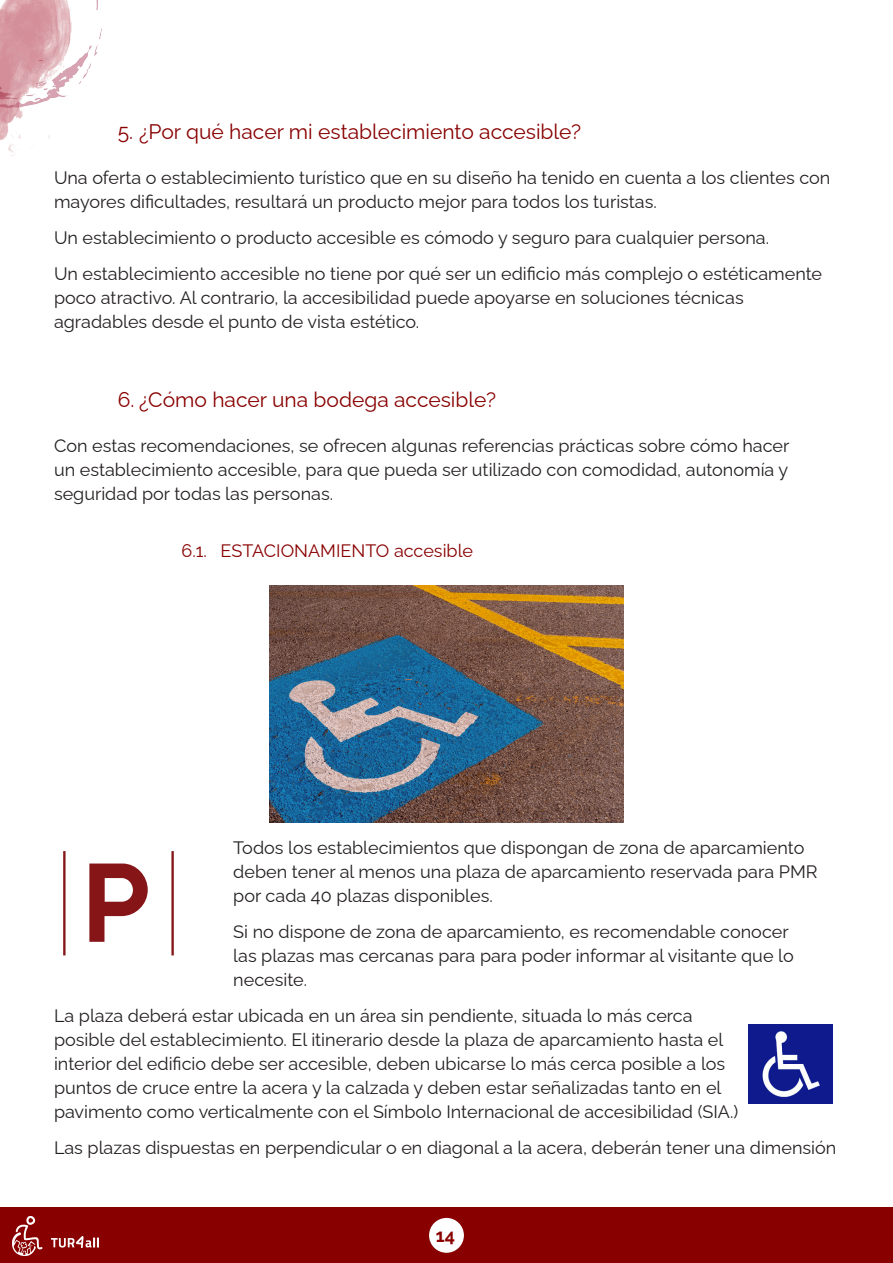
<style>
.page{position:relative;width:893px;height:1263px;background:#fff}
.page>*{position:absolute;margin:0;border:0;box-sizing:border-box;transform-origin:0 0}
.t1{font:21px "Raleway";color:#890000}
.t2{font:18px/24px "Raleway";color:#231f20}
.t3{font:18px "Raleway";color:#890000}
.t4{font:700 18px "Raleway";color:#890000}
</style>
<div class="page">
<img style="left:71px;top:0;width:31px;height:84px">
<div style="left:0;top:1208px;width:893px;height:55px;background:#890000"></div>
<img style="left:12px;top:1216px;width:87px;height:39px">
<div style="left:429px;top:1218px;width:35px;height:35px;background:#fff;border-radius:50%"></div>
<img style="left:0;top:0;width:71px;height:156px">
<img style="left:269px;top:586px;width:355px;height:236px">
<img style="left:749px;top:1024px;width:84px;height:79px">
<hr style="left:171px;top:851px;width:3px;height:104px;background:#851517">
<hr style="left:63px;top:851px;width:3px;height:104px;background:#851517">
<svg style="left:89px;top:863px;width:59px;height:79px"></svg>
<h1 class="t1" style="left:118px;top:115px;width:465px">5. ¿Por qué hacer mi establecimiento accesible?</h1>
<p class="t2" style="left:54px;top:164px;width:778px">Una oferta o establecimiento turístico que en su diseño ha tenido en cuenta a los clientes con mayores dificultades, resultará un producto mejor para todos los turistas.</p>
<p class="t2" style="left:54px;top:224px;width:717px">Un establecimiento o producto accesible es cómodo y seguro para cualquier persona.</p>
<p class="t2" style="left:54px;top:260px;width:770px">Un establecimiento accesible no tiene por qué ser un edificio más complejo o estéticamente poco atractivo. Al contrario, la accesibilidad puede apoyarse en soluciones técnicas agradables desde el punto de vista estético.</p>
<h1 class="t1" style="left:118px;top:382px;width:380px">6. ¿Cómo hacer una bodega accesible?</h1>
<p class="t2" style="left:54px;top:431px;width:737px;text-align:justify">Con estas recomendaciones, se ofrecen algunas referencias prácticas sobre cómo hacer un establecimiento accesible, para que pueda ser utilizado con comodidad, autonomía y seguridad por todas las personas.</p>
<h2 class="t3" style="left:182px;top:536px;width:293px">6.1. ESTACIONAMIENTO accesible</h2>
<p class="t2" style="left:233px;top:834px;width:586px">Todos los establecimientos que dispongan de zona de aparcamiento deben tener al menos una plaza de aparcamiento reservada para PMR por cada 40 plazas disponibles.</p>
<p class="t2" style="left:233px;top:918px;width:562px">Si no dispone de zona de aparcamiento, es recomendable conocer las plazas mas cercanas para para poder informar al visitante que lo necesite.</p>
<p class="t2" style="left:54px;top:1002px;width:686px">La plaza deberá estar ubicada en un área sin pendiente, situada lo más cerca posible del establecimiento. El itinerario desde la plaza de aparcamiento hasta el interior del edificio debe ser accesible, deben ubicarse lo más cerca posible a los puntos de cruce entre la acera y la calzada y deben estar señalizadas tanto en el pavimento como verticalmente con el Símbolo Internacional de accesibilidad (SIA.)</p>
<p class="t2" style="left:54px;top:1134px;width:784px">Las plazas dispuestas en perpendicular o en diagonal a la acera, deberán tener una dimensión</p>
<p class="t4" style="left:436px;top:1221px;width:21px">14</p>
</div>
